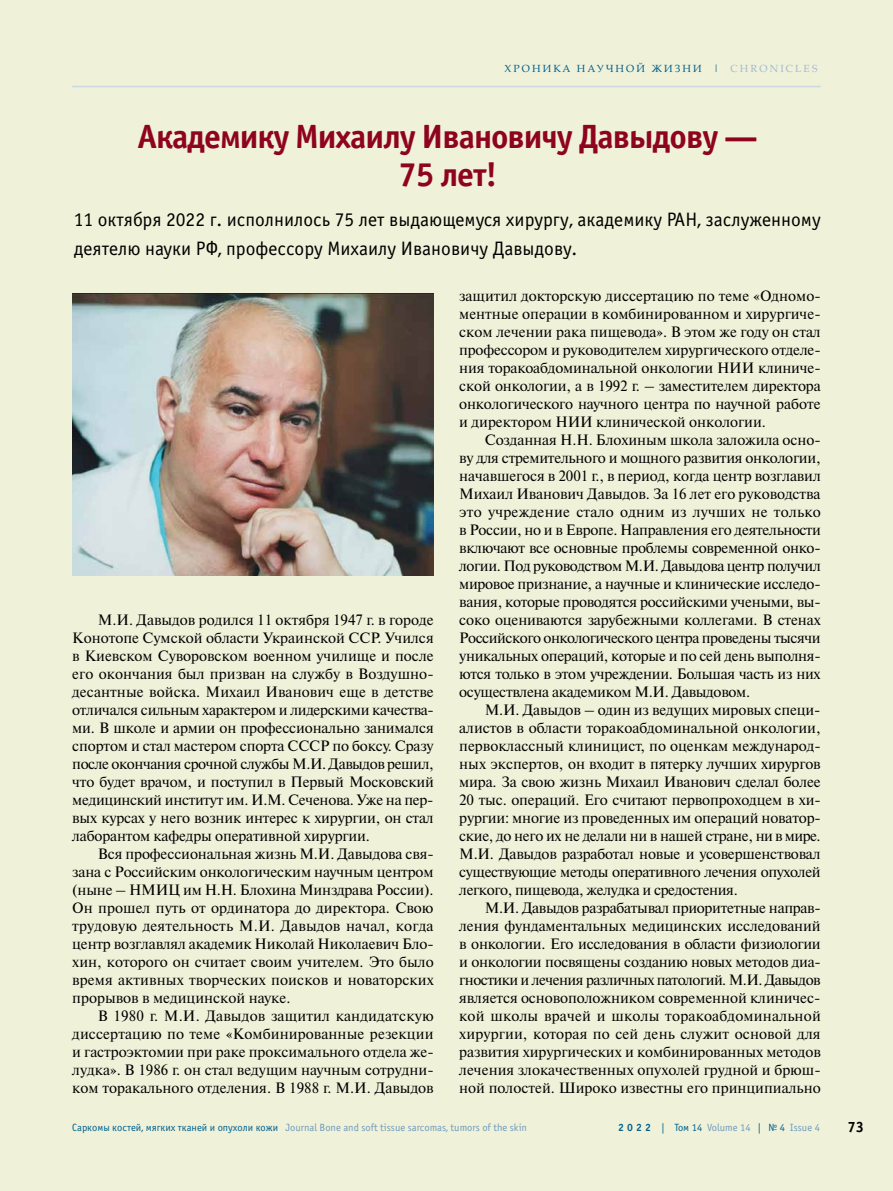
<style>
.page{position:relative;width:893px;height:1191px;background:#f0f1d9}
.page>*{position:absolute;margin:0;border:0;box-sizing:border-box;transform-origin:0 0}
.t1{font:700 33.75px/37.5px "Officina Sans C";letter-spacing:-.03em;color:#8e041e;text-align:center}
.t2{font:19.5px/28.5px "Officina Sans C";color:#000}
.t3{font:15px/18px "Newton C";letter-spacing:-.005em;color:#000;text-align:justify}
.t4{font:700 15px "Officina Sans C";color:#000}
.t5{font:10.5px "Officina Sans C";color:#6e9bbc}
.t6{font:10.35px "AG Palatial";letter-spacing:.2em;color:#00618e}
.s1{color:#a1bbd2}
.s2{color:#00618e}
.s3{font-weight:700;color:#00618e}
</style>
<div class="page">
<hr style="left:72px;top:86px;width:749px;height:1px;background:#cad7e5">
<img style="left:72px;top:293px;width:362px;height:282px">
<p class="t6" style="left:505px;top:63px;width:314px">ХРОНИКА НАУЧНОЙ ЖИЗНИ | <span class="s1">СHRONICLES</span></p>
<h1 class="t1" style="left:138px;top:119px;width:622px">Академику Михаилу Ивановичу Давыдову —<br>75 лет!</h1>
<h2 class="t2" style="left:74px;top:206px;width:749px">11 октября 2022 г. исполнилось 75 лет выдающемуся хирургу, академику РАН, заслуженному деятелю науки РФ, профессору Михаилу Ивановичу Давыдову.</h2>
<p class="t3" style="left:72px;top:611px;width:363px;text-indent:26px">М.И. Давыдов родился 11 октября 1947 г. в городе Конотопе Сумской области Украинской ССР. Учился в Киевском Суворовском военном училище и после его окончания был призван на службу в Воздушно&shy;десантные войска. Михаил Иванович еще в детстве отличался сильным характером и лидерскими качества&shy;ми. В школе и армии он профессионально занимался спортом и стал мастером спорта СССР по боксу. Сразу после окончания срочной службы М.И. Давыдов решил, что будет врачом, и поступил в Первый Московский медицинский институт им. И.М. Сеченова. Уже на пер&shy;вых курсах у него возник интерес к хирургии, он стал лаборантом кафедры оперативной хирургии.</p>
<p class="t3" style="left:72px;top:845px;width:363px;text-indent:26px">Вся профессиональная жизнь М.И. Давыдова свя&shy;зана с Российским онкологическим научным центром (ныне – НМИЦ им Н.Н. Блохина Минздрава России).<br>Он прошел путь от ординатора до директора. Свою трудовую деятельность М.И. Давыдов начал, когда центр возглавлял академик Николай Николаевич Бло&shy;хин, которого он считает своим учителем. Это было время активных творческих поисков и новаторских прорывов в медицинской науке.</p>
<p class="t3" style="left:72px;top:1007px;width:363px;text-indent:26px">В 1980 г. М.И. Давыдов защитил кандидатскую диссертацию по теме «Комбинированные резекции и гастроэктомии при раке проксимального отдела же&shy;лудка». В 1986 г. он стал ведущим научным сотрудни&shy;ком торакального отделения. В 1988 г. М.И. Давыдов</p>
<p class="t3" style="left:459px;top:287px;width:363px">защитил докторскую диссертацию по теме «Одномо&shy;ментные операции в комбинированном и хирургиче&shy;ском лечении рака пищевода». В этом же году он стал профессором и руководителем хирургического отделе&shy;ния торакоабдоминальной онкологии НИИ клиниче&shy;ской онкологии, а в 1992 г. – заместителем директора онкологического научного центра по научной работе и директором НИИ клинической онкологии.</p>
<p class="t3" style="left:459px;top:431px;width:363px;text-indent:26px">Созданная Н.Н. Блохиным школа заложила осно&shy;ву для стремительного и мощного развития онкологии, начавшегося в 2001 г., в период, когда центр возглавил Михаил Иванович Давыдов. За 16 лет его руководства это учреждение стало одним из лучших не только в России, но и в Европе. Направления его деятельности включают все основные проблемы современной онко&shy;логии. Под руководством М.И. Давыдова центр получил мировое признание, а научные и клинические исследо&shy;вания, которые проводятся российскими учеными, вы&shy;соко оцениваются зарубежными коллегами. В стенах Российского онкологического центра проведены тысячи уникальных операций, которые и по сей день выполня&shy;ются только в этом учреждении. Большая часть из них осуществлена академиком М.И. Давыдовом.</p>
<p class="t3" style="left:459px;top:701px;width:363px;text-indent:26px">М.И. Давыдов – один из ведущих мировых специ&shy;алистов в области торакоабдоминальной онкологии, первоклассный клиницист, по оценкам международ&shy;ных экспертов, он входит в пятерку лучших хирургов мира. За свою жизнь Михаил Иванович сделал более 20 тыс. операций. Его считают первопроходцем в хи&shy;рургии: многие из проведенных им операций новатор&shy;ские, до него их не делали ни в нашей стране, ни в мире.<br>М.И. Давыдов разработал новые и усовершенствовал существующие методы оперативного лечения опухолей легкого, пищевода, желудка и средостения.</p>
<p class="t3" style="left:459px;top:899px;width:363px;text-align:left;text-indent:26px">М.И. Давыдов разрабатывал приоритетные направ&shy;ления фундаментальных медицинских исследований в онкологии. Его исследования в области физиологии и онкологии посвящены созданию новых методов диа&shy;гностики и лечения различных патологий. М.И. Давыдов является основоположником современной клиничес&shy;кой школы врачей и школы торакоабдоминальной хирургии, которая по сей день служит основой для развития хирургических и комбинированных методов лечения злокачественных опухолей грудной и брюш&shy;ной полостей. Широко известны его принципиально</p>
<p class="t5" style="left:72px;top:1121px;width:456px"><span class="s2">Cаркомы костей, мягких тканей и опухоли кожи</span> Journal Bone and soft tissue sarcomas, tumors of the skin</p>
<p class="t5" style="left:618px;top:1121px;width:203px"><span class="s3">2 0 2 2</span> <span class="s2">| Том 14</span> Volume 14 <span class="s2">| № 4</span> Issue 4</p>
<p class="t4" style="left:848px;top:1118px;width:18px">73</p>
</div>
